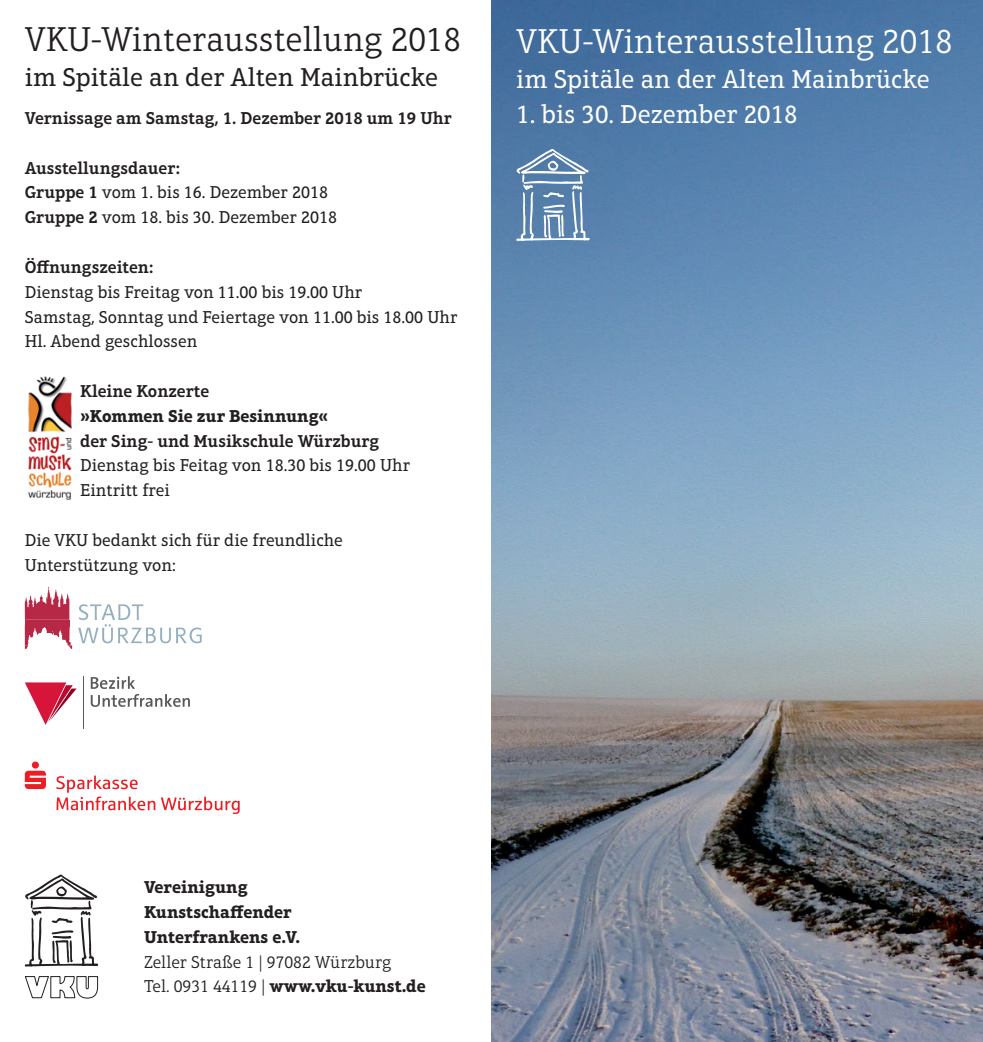
<style>
.page{position:relative;width:983px;height:1042px;background:#fff}
.page>*{position:absolute;margin:0;border:0;box-sizing:border-box;transform-origin:0 0}
.t1{font:300 35px "Aptifer Slab LT Pro";color:#231f20}
.t2{font:300 35px "Aptifer Slab LT Pro";color:#fff}
.t3{font:26.25px "Aptifer Slab LT Pro";color:#fff}
.t4{font:26.25px "Aptifer Slab LT Pro";color:#231f20}
.t5{font:17.5px/24.8px "Aptifer Slab LT Pro";color:#231f20}
.t6{font:600 17.5px "Aptifer Slab LT Pro";color:#231f20}
.t7{font:700 17.5px/24.8px "Aptifer Slab LT Pro";color:#231f20}
.t8{font:300 17.5px/24.8px "Aptifer Slab LT Pro";color:#231f20}
.s1{font-weight:600}
.s2{font-weight:700}
</style>
<div class="page">
<svg style="left:25px;top:874px;width:73px;height:92px"></svg>
<svg style="left:25px;top:976px;width:74px;height:23px"></svg>
<svg style="left:91px;top:676px;width:99px;height:31px"></svg>
<svg style="left:25px;top:682px;width:52px;height:43px"></svg>
<hr style="left:83px;top:676px;width:1px;height:53px;background:#57585a">
<svg style="left:161px;top:797px;width:78px;height:17px"></svg>
<svg style="left:56px;top:775px;width:99px;height:35px"></svg>
<svg style="left:25px;top:762px;width:21px;height:27px"></svg>
<hr style="left:25px;top:620px;width:44px;height:4px;background:#b62846">
<hr style="left:44px;top:624px;width:25px;height:4px;background:#b62846">
<hr style="left:25px;top:624px;width:19px;height:4px;background:#b62846">
<svg style="left:25px;top:626px;width:47px;height:23px"></svg>
<svg style="left:25px;top:587px;width:44px;height:33px"></svg>
<svg style="left:78px;top:604px;width:124px;height:39px"></svg>
<img style="left:28px;top:376px;width:44px;height:124px">
<img style="left:491px;top:0;width:491px;height:1042px">
<svg style="left:516px;top:149px;width:73px;height:92px;background:#799abc"></svg>
<h1 class="t1" style="left:25px;top:20px;width:437px">VKU-Winterausstellung 2018</h1>
<h2 class="t4" style="left:25px;top:62px;width:415px">im Spitäle an der Alten Mainbrücke</h2>
<p class="t6" style="left:25px;top:108px;width:428px">Vernissage am Samstag, 1. Dezember 2018 um 19 Uhr</p>
<p class="t5" style="left:25px;top:155px;width:314px"><span class="s1">Ausstellungsdauer:<br>Gruppe 1</span> vom 1. bis 16. Dezember 2018<br><span class="s1">Gruppe 2</span> vom 18. bis 30. Dezember 2018</p>
<p class="t6" style="left:25px;top:257px;width:130px">Öffnungszeiten:</p>
<p class="t5" style="left:25px;top:279px;width:434px">Dienstag bis Freitag von 11.00 bis 19.00 Uhr<br>Samstag, Sonntag und Feiertage von 11.00 bis 18.00 Uhr<br>Hl. Abend geschlossen</p>
<p class="t6" style="left:80px;top:381px;width:130px">Kleine Konzerte</p>
<p class="t7" style="left:80px;top:403px;width:250px">»Kommen Sie zur Besinnung«</p>
<p class="t6" style="left:80px;top:430px;width:300px">der Sing- und Musikschule Würzburg</p>
<p class="t5" style="left:80px;top:453px;width:331px">Dienstag bis Feitag von 18.30 bis 19.00 Uhr<br>Eintritt frei</p>
<p class="t5" style="left:25px;top:527px;width:319px">Die VKU bedankt sich für die freundliche<br>Unterstützung von:</p>
<h1 class="t2" style="left:516px;top:21px;width:437px">VKU-Winterausstellung 2018</h1>
<h2 class="t3" style="left:516px;top:64px;width:415px">im Spitäle an der Alten Mainbrücke</h2>
<h2 class="t3" style="left:516px;top:99px;width:283px">1. bis 30. Dezember 2018</h2>
<p class="t7" style="left:144px;top:874px;width:158px">Vereinigung<br>Kunstschaffender<br>Unterfrankens e.V.</p>
<p class="t8" style="left:144px;top:949px;width:283px">Zeller Straße 1 | 97082 Würzburg<br>Tel. 0931 44119 | <span class="s2">www.vku-kunst.de</span></p>
</div>
